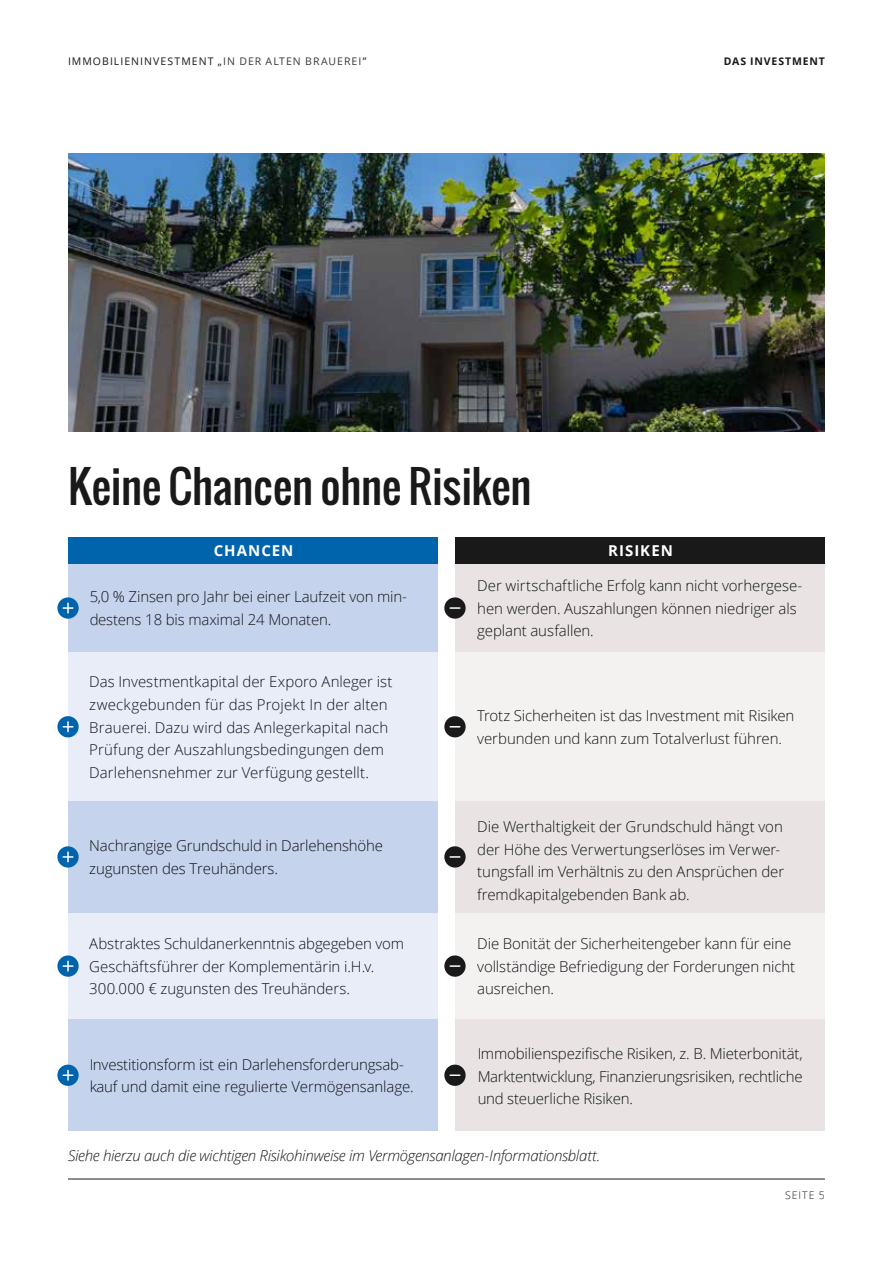
<style>
.page{position:relative;width:893px;height:1263px;background:#fff}
.page>*{position:absolute;margin:0;border:0;box-sizing:border-box;transform-origin:0 0}
.t1{font:43.5px "Oswald";letter-spacing:-.005em;color:#191919}
.t2{font:300 15px/22.6px "Open Sans";letter-spacing:-.005em;color:#111518}
.t3{font:italic 300 15px "Open Sans";letter-spacing:-.02em;color:#191919}
.t4{font:300 15px/22.6px "Open Sans";letter-spacing:-.01em;color:#191919}
.t5{font:700 15px "Open Sans";letter-spacing:.065em;color:#fff}
.t6{font:10.5px "Open Sans";letter-spacing:.095em;color:#191919}
.t7{font:700 10.5px "Open Sans";letter-spacing:.08em;color:#191919}
.t8{font:300 10.5px "Open Sans";letter-spacing:.1em;color:#191919}
.s1{color:#3a3a39}
</style>
<div class="page">
<hr style="left:68px;top:1178px;width:757px;height:1px;background:#191919">
<div style="left:455px;top:563px;width:370px;height:89px;background:#e9e4e3"></div>
<div style="left:455px;top:801px;width:370px;height:112px;background:#e9e4e3"></div>
<div style="left:455px;top:653px;width:370px;height:148px;background:#f4f1f1"></div>
<div style="left:455px;top:913px;width:370px;height:106px;background:#f4f1f1"></div>
<div style="left:68px;top:563px;width:370px;height:90px;background:#c6d3ec"></div>
<div style="left:68px;top:801px;width:370px;height:112px;background:#c6d3ec"></div>
<div style="left:68px;top:653px;width:370px;height:148px;background:#e8edf8"></div>
<div style="left:68px;top:913px;width:370px;height:106px;background:#e8edf8"></div>
<div style="left:57px;top:716px;width:22px;height:21px;background:#0064ad;border-radius:50%"></div>
<svg style="left:63px;top:722px;width:10px;height:10px"></svg>
<svg style="left:57px;top:955px;width:22px;height:22px"></svg>
<svg style="left:63px;top:961px;width:10px;height:10px"></svg>
<div style="left:444px;top:597px;width:22px;height:22px;background:#191919;border-radius:50%"></div>
<svg style="left:450px;top:607px;width:10px;height:2px"></svg>
<div style="left:444px;top:846px;width:22px;height:21px;background:#191919;border-radius:50%"></div>
<svg style="left:450px;top:856px;width:10px;height:2px"></svg>
<div style="left:444px;top:716px;width:22px;height:21px;background:#191919;border-radius:50%"></div>
<div style="left:444px;top:955px;width:22px;height:22px;background:#191919;border-radius:50%"></div>
<svg style="left:450px;top:965px;width:10px;height:2px"></svg>
<svg style="left:57px;top:597px;width:22px;height:22px"></svg>
<svg style="left:63px;top:603px;width:10px;height:10px"></svg>
<div style="left:57px;top:846px;width:22px;height:21px;background:#0064ad;border-radius:50%"></div>
<svg style="left:63px;top:852px;width:10px;height:10px"></svg>
<div style="left:455px;top:537px;width:370px;height:26px;background:#191919"></div>
<div style="left:68px;top:537px;width:370px;height:26px;background:#0064ad"></div>
<img style="left:68px;top:153px;width:757px;height:279px">
<div style="left:455px;top:1019px;width:370px;height:112px;background:#e9e4e3"></div>
<div style="left:68px;top:1019px;width:370px;height:112px;background:#c6d3ec"></div>
<div style="left:444px;top:1064px;width:22px;height:22px;background:#191919;border-radius:50%"></div>
<svg style="left:450px;top:1074px;width:10px;height:2px"></svg>
<svg style="left:57px;top:1064px;width:22px;height:22px"></svg>
<svg style="left:63px;top:1070px;width:10px;height:10px"></svg>
<p class="t6" style="left:68px;top:54px;width:300px">IMMOBILIENINVESTMENT „<span class="s1">IN DER ALTEN BRAUEREI</span>”</p>
<p class="t7" style="left:724px;top:54px;width:103px">DAS INVESTMENT</p>
<h1 class="t1" style="left:68px;top:454px;width:465px">Keine Chancen ohne Risiken</h1>
<p class="t5" style="left:214px;top:540px;width:81px">CHANCEN</p>
<p class="t5" style="left:608px;top:540px;width:66px">RISIKEN</p>
<p class="t4" style="left:89px;top:585px;width:319px">5,0 % Zinsen pro Jahr bei einer Laufzeit von min&shy;destens 18 bis maximal 24 Monaten.</p>
<p class="t2" style="left:89px;top:670px;width:305px">Das Investmentkapital der Exporo Anleger ist zweckgebunden für das Projekt In der alten Brauerei. Dazu wird das Anlegerkapital nach Prüfung der Auszahlungsbedingungen dem Darlehensnehmer zur Verfügung gestellt.</p>
<p class="t2" style="left:89px;top:834px;width:295px">Nachrangige Grundschuld in Darlehenshöhe zugunsten des Treuhänders.</p>
<p class="t2" style="left:89px;top:932px;width:316px">Abstraktes Schuldanerkenntnis abgegeben vom<br>Geschäftsführer der Komplementärin i.H.v.<br>300.000 € zugunsten des Treuhänders.</p>
<p class="t2" style="left:89px;top:1052px;width:326px">Investitionsform ist ein Darlehensforderungsab&shy;kauf und damit eine regulierte Vermögensanlage.</p>
<p class="t2" style="left:477px;top:574px;width:326px">Der wirtschaftliche Erfolg kann nicht vorhergese&shy;hen werden. Auszahlungen können niedriger als geplant ausfallen.</p>
<p class="t2" style="left:477px;top:704px;width:319px">Trotz Sicherheiten ist das Investment mit Risiken verbunden und kann zum Totalverlust führen.</p>
<p class="t2" style="left:477px;top:815px;width:308px">Die Werthaltigkeit der Grundschuld hängt von der Höhe des Verwertungserlöses im Verwer&shy;tungsfall im Verhältnis zu den Ansprüchen der fremdkapitalgebenden Bank ab.</p>
<p class="t2" style="left:477px;top:932px;width:319px">Die Bonität der Sicherheitengeber kann für eine vollständige Befriedigung der Forderungen nicht ausreichen.</p>
<p class="t2" style="left:477px;top:1042px;width:327px;text-align:justify">Immobilienspezifische Risiken, z. B. Mieterbonität, Marktentwicklung, Finanzierungsrisiken, rechtliche und steuerliche Risiken.</p>
<p class="t3" style="left:68px;top:1145px;width:534px">Siehe hierzu auch die wichtigen Risikohinweise im Vermögensanlagen-Informationsblatt.</p>
<p class="t8" style="left:785px;top:1188px;width:41px">SEITE 5</p>
</div>
